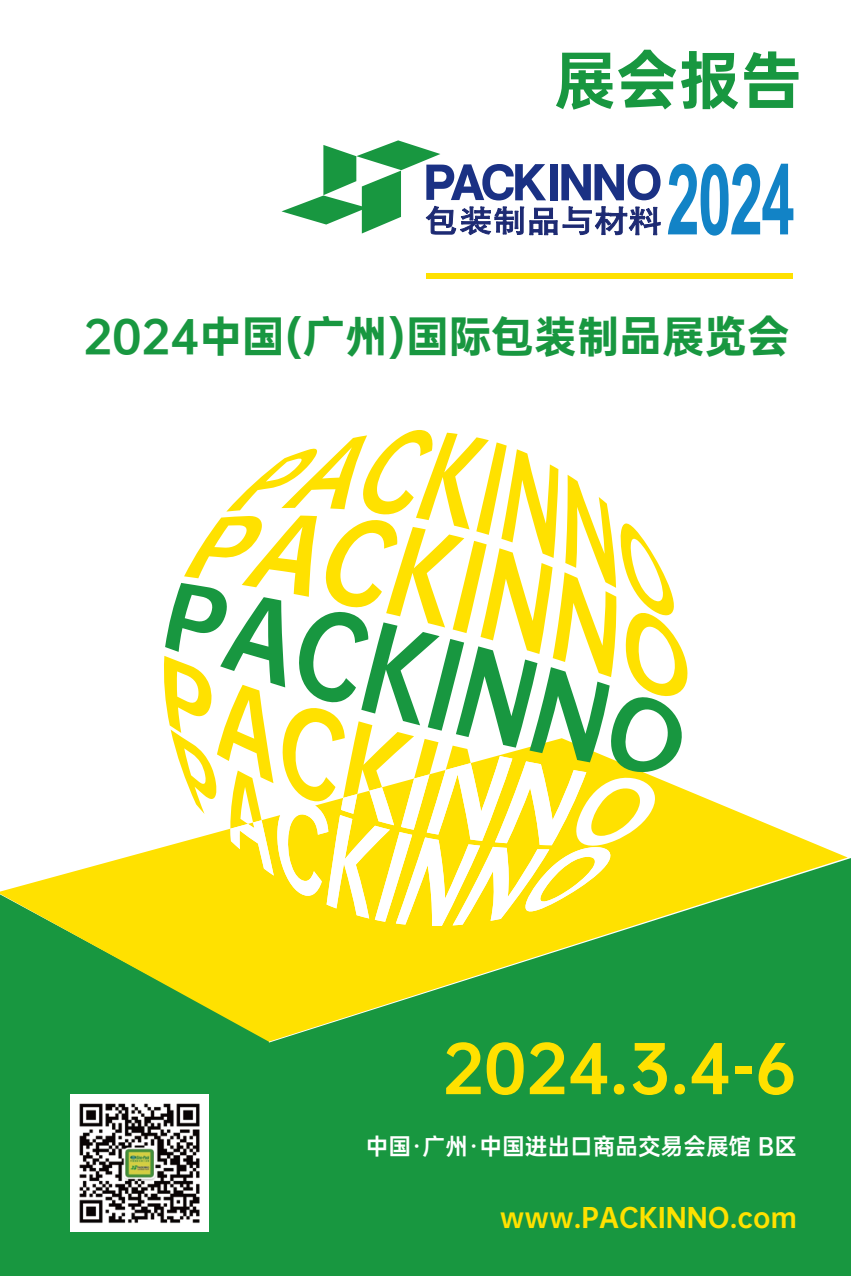
<style>
.page{position:relative;width:851px;height:1276px;background:#fff}
.page>*{position:absolute;margin:0;border:0;box-sizing:border-box;transform-origin:0 0}
.t1{font:62px "OPPO Sans H";color:#189740}
.t2{font:61.6px "OPPO Sans H";color:#ffe100}
.t3{font:42.6px "OPPO Sans H";color:#189740}
.t4{font:25.4px "OPPO Sans H";color:#ffe100}
.t5{font:22.6px "OPPO Sans B";color:#fff}
</style>
<div class="page">
<div style="left:0;top:858px;width:850px;height:418px;background:#189740"></div>
<img style="left:70px;top:1094px;width:138px;height:137px">
<svg style="left:281px;top:140px;width:379px;height:95px"></svg>
<svg style="left:668px;top:164px;width:125px;height:72px"></svg>
<svg style="left:0;top:790px;width:847px;height:251px;background:#8abf42"></svg>
<svg style="left:163px;top:430px;width:524px;height:496px"></svg>
<div style="left:426px;top:273px;width:367px;height:5px;background:#ffe100"></div>
<h1 class="t1" style="left:554px;top:25px;width:249px">展会报告</h1>
<h3 class="t3" style="left:84px;top:298px;width:707px">2024中国(广州)国际包装制品展览会</h3>
<h2 class="t2" style="left:442px;top:1013px;width:356px">2024.3.4-6</h2>
<p class="t5" style="left:366px;top:1127px;width:432px">中国·广州·中国进出口商品交易会展馆 B区</p>
<p class="t4" style="left:499px;top:1195px;width:298px">www.PACKINNO.com</p>
</div>
